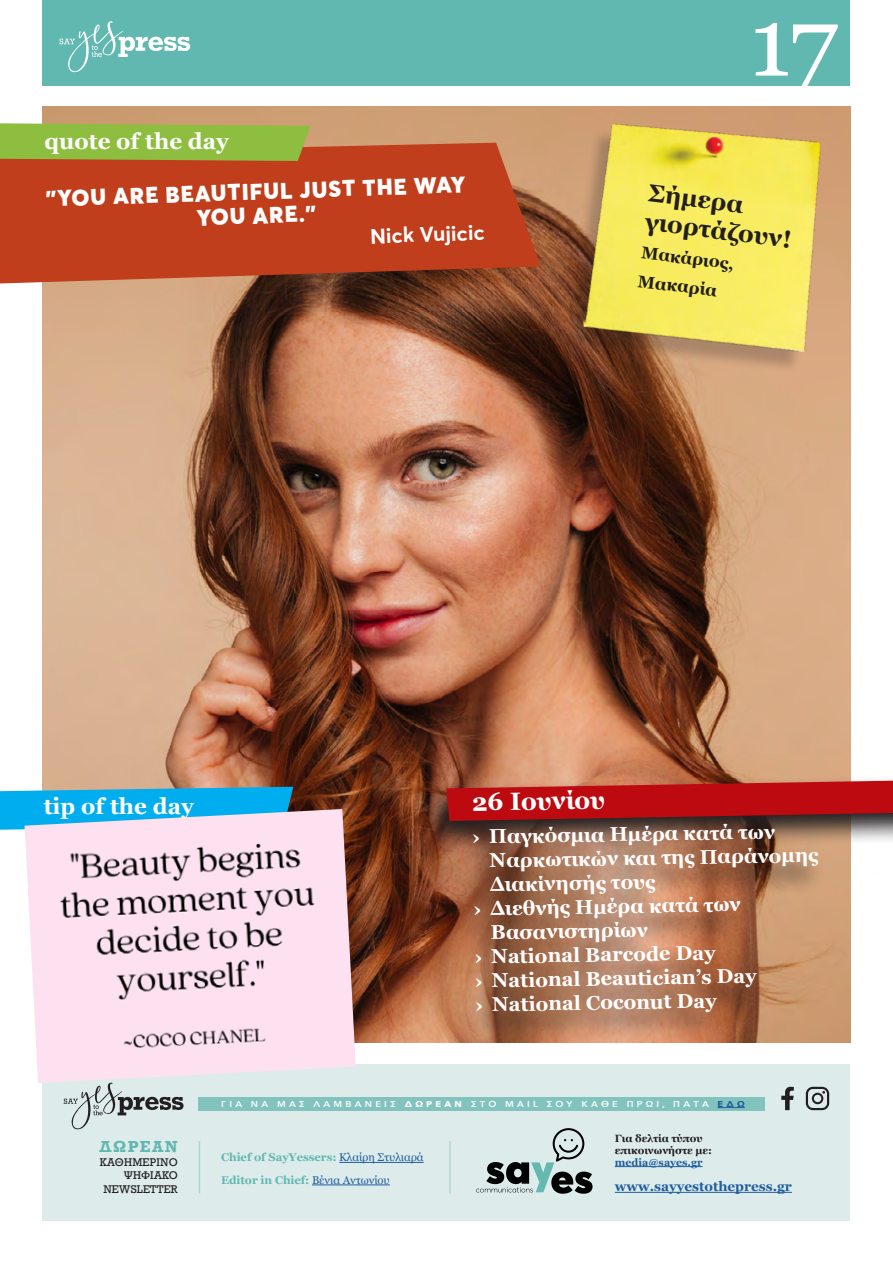
<style>
.page{position:relative;width:893px;height:1263px;background:#fff}
.page>*{position:absolute;margin:0;border:0;box-sizing:border-box;transform-origin:0 0}
.t1{font:97.5px "Georgia";color:#fff}
.t2{font:700 25.05px "Georgia";color:#fff}
.t3{font:700 24.6px/28.7px "Georgia";color:#231f20}
.t4{font:900 22.5px/24px "Averta";color:#fff;text-align:center}
.t5{font:700 22.5px "Georgia";color:#fff}
.t6{font:700 21px "Averta";color:#fff}
.t7{font:700 19.95px "Georgia";color:#fff}
.t8{font:700 17.1px/28.7px "Georgia";color:#231f20}
.t9{font:700 15px "Rockwell";letter-spacing:.095em;color:#61b8b0}
.t10{font:700 13.5px "Georgia";color:#215e9e}
.t11{font:700 11.25px/22.5px "Georgia";letter-spacing:-.005em;color:#61b8b0}
.t12{font:700 10.5px/12px "Georgia";color:#231f20}
.t13{font:10.5px/13.5px "Rockwell";color:#231f20;text-align:right}
.t14{font:700 10.5px "Georgia";color:#215e9e}
.t15{font:600 8.55px "Avenir Next";letter-spacing:.34em;color:#fff;scale:1.11 1}
.s1{font-weight:700}
.s2{font-weight:700;color:#215e9e}
.s3{font-weight:400;color:#215e9e}
</style>
<div class="page">
<div style="left:43px;top:0;width:807px;height:85px;background:#61b8b0"></div>
<svg style="left:60px;top:21px;width:130px;height:51px"></svg>
<img style="left:43px;top:106px;width:807px;height:937px">
<svg style="left:0;top:143px;width:541px;height:140px;background:#bb4220"></svg>
<svg style="left:0;top:123px;width:310px;height:38px;background:#93b740"></svg>
<svg style="left:0;top:787px;width:293px;height:43px;background:#13aee7"></svg>
<div style="left:43px;top:1064px;width:807px;height:156px;background:#ddecea"></div>
<svg style="left:64px;top:1083px;width:120px;height:46px"></svg>
<svg style="left:781px;top:1087px;width:13px;height:23px"></svg>
<svg style="left:806px;top:1087px;width:23px;height:23px"></svg>
<hr style="left:339px;top:1162px;width:85px;height:1px;background:#215e9e">
<hr style="left:312px;top:1184px;width:78px;height:1px;background:#215e9e">
<svg style="left:476px;top:1128px;width:116px;height:66px"></svg>
<hr style="left:615px;top:1166px;width:87px;height:1px;background:#215e9e">
<hr style="left:615px;top:1192px;width:177px;height:1px;background:#215e9e">
<hr style="left:199px;top:1141px;width:1px;height:52px;background:#b0d6d2">
<hr style="left:449px;top:1141px;width:2px;height:52px;background:#b0d6d2">
<div style="left:198px;top:1097px;width:567px;height:13px;background:#82c3bd"></div>
<svg style="left:717px;top:1107px;width:28px;height:1px"></svg>
<div style="left:564px;top:128px;width:253px;height:246px;background:#231f20;opacity:.25"></div>
<img style="left:566px;top:106px;width:272px;height:265px">
<svg style="left:418px;top:774px;width:475px;height:269px;background:#af7e62"></svg>
<svg style="left:446px;top:781px;width:447px;height:40px;background:#af1819"></svg>
<img style="left:25px;top:809px;width:331px;height:274px">
<p class="t5" style="left:45px;top:124px;width:186px">quote of the day</p>
<p class="t4" style="left:45px;top:186px;width:421px;rotate:-2deg">"YOU ARE BEAUTIFUL JUST THE WAY<br>YOU ARE."</p>
<p class="t6" style="left:370px;top:223px;width:116px;rotate:-2deg">Nick Vujicic</p>
<h1 class="t1" style="left:749px;top:-29px;width:90px">17</h1>
<p class="t3" style="left:651px;top:177px;width:149px;rotate:7deg">Σήμερα γιορτάζουν!</p>
<p class="t8" style="left:643px;top:237px;width:95px;rotate:7deg">Μακάριος,<br>Μακαρία</p>
<p class="t5" style="left:44px;top:789px;width:152px">tip of the day</p>
<p class="t2" style="left:471px;top:783px;width:135px;rotate:-1deg">26 Ιουνίου</p>
<p class="t7" style="left:472px;top:822px;width:304px;rotate:-1deg">› Παγκόσμια Ημέρα κατά των</p>
<p class="t7" style="left:489px;top:845px;width:330px;rotate:-1deg">Ναρκωτικών και της Παράνομης</p>
<p class="t7" style="left:490px;top:869px;width:167px;rotate:-1deg">Διακίνησής τους</p>
<p class="t7" style="left:473px;top:894px;width:269px;rotate:-1deg">› Διεθνής Ημέρα κατά των</p>
<p class="t7" style="left:490px;top:917px;width:159px;rotate:-1deg">Βασανιστηρίων</p>
<p class="t7" style="left:474px;top:942px;width:242px;rotate:-1deg">› National Barcode Day</p>
<p class="t7" style="left:475px;top:966px;width:283px;rotate:-1deg">› National Beautician’s Day</p>
<p class="t7" style="left:475px;top:990px;width:243px;rotate:-1deg">› National Coconut Day</p>
<p class="t9" style="left:99px;top:1137px;width:80px">ΔΩΡΕΑΝ</p>
<p class="t13" style="left:100px;top:1155px;width:79px">ΚΑΘΗΜΕΡΙΝΟ<br>ΨΗΦΙΑΚΟ<br>NEWSLETTER</p>
<p class="t15" style="left:221px;top:1097px;width:473px">ΓΙΑ ΝΑ ΜΑΣ ΛΑΜΒΑΝΕΙΣ <span class="s1">ΔΩΡΕΑΝ</span> ΣΤΟ MAIL ΣΟΥ ΚΑΘΕ ΠΡΩΙ, ΠΑΤΑ <span class="s2">ΕΔΩ</span></p>
<p class="t11" style="left:221px;top:1146px;width:204px">Chief of SayΥessers: <span class="s3">Κλαίρη Στυλιαρά<br></span>Editor in Chief: <span class="s3">Βένια Αντωνίου</span></p>
<p class="t12" style="left:615px;top:1131px;width:99px">Για δελτία τύπου επικοινωνήστε με:</p>
<p class="t14" style="left:615px;top:1154px;width:89px">media@sayes.gr</p>
<p class="t10" style="left:615px;top:1176px;width:179px">www.sayyestothepress.gr</p>
</div>
